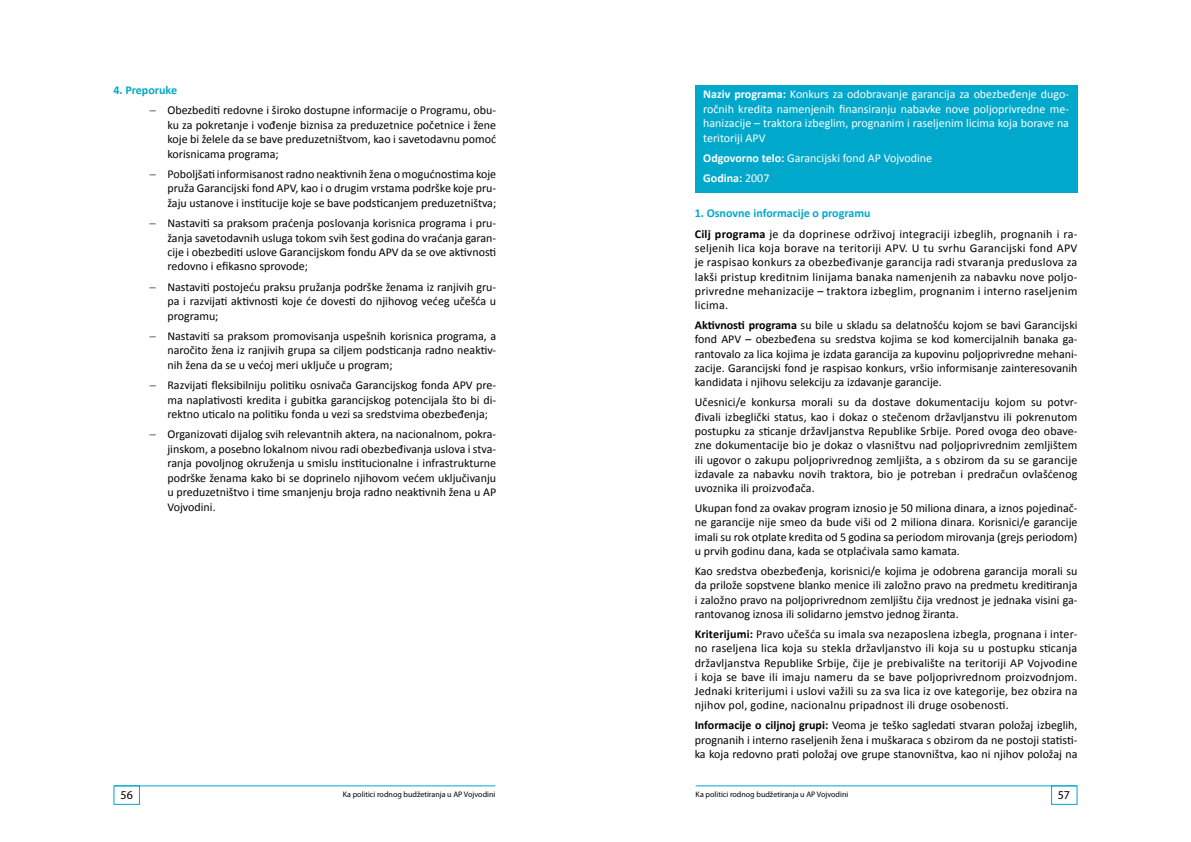
<style>
.page{position:relative;width:1191px;height:842px;background:#fff}
.page>*{position:absolute;margin:0;border:0;box-sizing:border-box;transform-origin:0 0}
.t1{font:12px/14.3px "Calibri";color:#000;text-align:justify}
.t2{font:12px/14.4px "Calibri";color:#fff;text-align:justify}
.t3{font:12px/20.3px "Calibri";letter-spacing:.02em;color:#000}
.t4{font:12px "Myriad Pro";color:#000}
.t5{font:8px "Myriad Pro";color:#000}
.s1{font-weight:700;color:#00a8cb}
.s2{font-weight:700}
</style>
<div class="page">
<hr style="left:114px;top:785px;width:381px;height:1px;background:#00a8cb">
<div style="left:113px;top:785px;width:27px;height:20px;border:1px solid #00a8cb"></div>
<hr style="left:695px;top:785px;width:381px;height:1px;background:#00a8cb">
<div style="left:1051px;top:785px;width:26px;height:20px;border:1px solid #00a8cb"></div>
<div style="left:694px;top:85px;width:383px;height:108px;background:#00a8cb"></div>
<p class="t1" style="left:149px;top:79px;width:348px;line-height:20.4px;text-indent:-36px"><span class="s1">4. Preporuke<br></span>− Obezbediti redovne i široko dostupne informacije o Programu, obu-</p>
<p class="t1" style="left:167px;top:117px;width:330px">ku za pokretanje i vođenje biznisa za preduzetnice početnice i žene koje bi želele da se bave preduzetništvom, kao i savetodavnu pomoć korisnicama programa;</p>
<p class="t1" style="left:167px;top:166px;width:330px;text-indent:-18px">− Poboljšati informisanost radno neaktivnih žena o mogućnostima koje pruža Garancijski fond APV, kao i o drugim vrstama podrške koje pru&shy;žaju ustanove i institucije koje se bave podsticanjem preduzetništva;</p>
<p class="t1" style="left:167px;top:215px;width:330px;text-indent:-18px">− Nastaviti sa praksom praćenja poslovanja korisnica programa i pru&shy;žanja savetodavnih usluga tokom svih šest godina do vraćanja garan&shy;cije i obezbediti uslove Garancijskom fondu APV da se ove aktivnosti redovno i efikasno sprovode;</p>
<p class="t1" style="left:167px;top:279px;width:330px;text-indent:-18px">− Nastaviti postojeću praksu pružanja podrške ženama iz ranjivih gru&shy;pa i razvijati aktivnosti koje će dovesti do njihovog većeg učešća u programu;</p>
<p class="t1" style="left:167px;top:328px;width:330px;text-indent:-18px">− Nastaviti sa praksom promovisanja uspešnih korisnica programa, a naročito žena iz ranjivih grupa sa ciljem podsticanja radno neaktiv&shy;nih žena da se u većoj meri uključe u program;</p>
<p class="t1" style="left:167px;top:377px;width:330px;text-indent:-18px">− Razvijati fleksibilniju politiku osnivača Garancijskog fonda APV pre&shy;ma naplativosti kredita i gubitka garancijskog potencijala što bi di&shy;rektno uticalo na politiku fonda u vezi sa sredstvima obezbeđenja;</p>
<p class="t1" style="left:167px;top:427px;width:330px;text-indent:-18px">− Organizovati dijalog svih relevantnih aktera, na nacionalnom, pokra&shy;jinskom, a posebno lokalnom nivou radi obezbeđivanja uslova i stva&shy;ranja povoljnog okruženja u smislu institucionalne i infrastrukturne podrške ženama kako bi se doprinelo njihovom većem uključivanju u preduzetništvo i time smanjenju broja radno neaktivnih žena u AP Vojvodini.</p>
<p class="t2" style="left:703px;top:87px;width:367px"><span class="s2">Naziv programa:</span> Konkurs za odobravanje garancija za obezbeđenje dugo&shy;ročnih kredita namenjenih finansiranju nabavke nove poljoprivredne me&shy;hanizacije – traktora izbeglim, prognanim i raseljenim licima koja borave na teritoriji APV</p>
<p class="t2" style="left:703px;top:147px;width:230px;line-height:20.4px"><span class="s2">Odgovorno telo:</span> Garancijski fond AP Vojvodine<br><span class="s2">Godina:</span> 2007</p>
<p class="t3" style="left:694px;top:203px;width:384px"><span class="s1">1. Osnovne informacije o programu<br></span><span class="s2">Cilj programa</span> je da doprinese održivoj integraciji izbeglih, prognanih i ra-</p>
<p class="t1" style="left:694px;top:240px;width:384px">seljenih lica koja borave na teritoriji APV. U tu svrhu Garancijski fond APV je raspisao konkurs za obezbeđivanje garancija radi stvaranja preduslova za lakši pristup kreditnim linijama banaka namenjenih za nabavku nove poljo&shy;privredne mehanizacije – traktora izbeglim, prognanim i interno raseljenim licima.</p>
<p class="t1" style="left:694px;top:317px;width:384px"><span class="s2">Aktivnosti programa</span> su bile u skladu sa delatnošću kojom se bavi Garancijski fond APV – obezbeđena su sredstva kojima se kod komercijalnih banaka ga&shy;rantovalo za lica kojima je izdata garancija za kupovinu poljoprivredne mehani&shy;zacije. Garancijski fond je raspisao konkurs, vršio informisanje zainteresovanih kandidata i njihovu selekciju za izdavanje garancije.</p>
<p class="t1" style="left:694px;top:395px;width:384px">Učesnici/e konkursa morali su da dostave dokumentaciju kojom su potvr&shy;đivali izbeglički status, kao i dokaz o stečenom državljanstvu ili pokrenutom postupku za sticanje državljanstva Republike Srbije. Pored ovoga deo obave&shy;zne dokumentacije bio je dokaz o vlasništvu nad poljoprivrednim zemljištem ili ugovor o zakupu poljoprivrednog zemljišta, a s obzirom da su se garancije izdavale za nabavku novih traktora, bio je potreban i predračun ovlašćenog uvoznika ili proizvođača.</p>
<p class="t1" style="left:694px;top:500px;width:384px">Ukupan fond za ovakav program iznosio je 50 miliona dinara, a iznos pojedinač&shy;ne garancije nije smeo da bude viši od 2 miliona dinara. Korisnici/e garancije imali su rok otplate kredita od 5 godina sa periodom mirovanja (grejs periodom) u prvih godinu dana, kada se otplaćivala samo kamata.</p>
<p class="t1" style="left:694px;top:563px;width:384px">Kao sredstva obezbeđenja, korisnici/e kojima je odobrena garancija morali su da prilože sopstvene blanko menice ili založno pravo na predmetu kreditiranja i založno pravo na poljoprivrednom zemljištu čija vrednost je jednaka visini ga&shy;rantovanog iznosa ili solidarno jemstvo jednog žiranta.</p>
<p class="t1" style="left:694px;top:626px;width:384px"><span class="s2">Kriterijumi:</span> Pravo učešća su imala sva nezaposlena izbegla, prognana i inter&shy;no raseljena lica koja su stekla državljanstvo ili koja su u postupku sticanja državljanstva Republike Srbije, čije je prebivalište na teritoriji AP Vojvodine i koja se bave ili imaju nameru da se bave poljoprivrednom proizvodnjom.<br>Jednaki kriterijumi i uslovi važili su za sva lica iz ove kategorije, bez obzira na njihov pol, godine, nacionalnu pripadnost ili druge osobenosti.</p>
<p class="t1" style="left:694px;top:718px;width:384px"><span class="s2">Informacije o ciljnoj grupi:</span> Veoma je teško sagledati stvaran položaj izbeglih, prognanih i interno raseljenih žena i muškaraca s obzirom da ne postoji statisti&shy;ka koja redovno prati položaj ove grupe stanovništva, kao ni njihov položaj na</p>
<p class="t4" style="left:121px;top:788px;width:14px">56</p>
<p class="t5" style="left:343px;top:789px;width:154px">Ka politici rodnog budžetiranja u AP Vojvodini</p>
<p class="t5" style="left:695px;top:789px;width:154px">Ka politici rodnog budžetiranja u AP Vojvodini</p>
<p class="t4" style="left:1057px;top:788px;width:14px">57</p>
</div>
